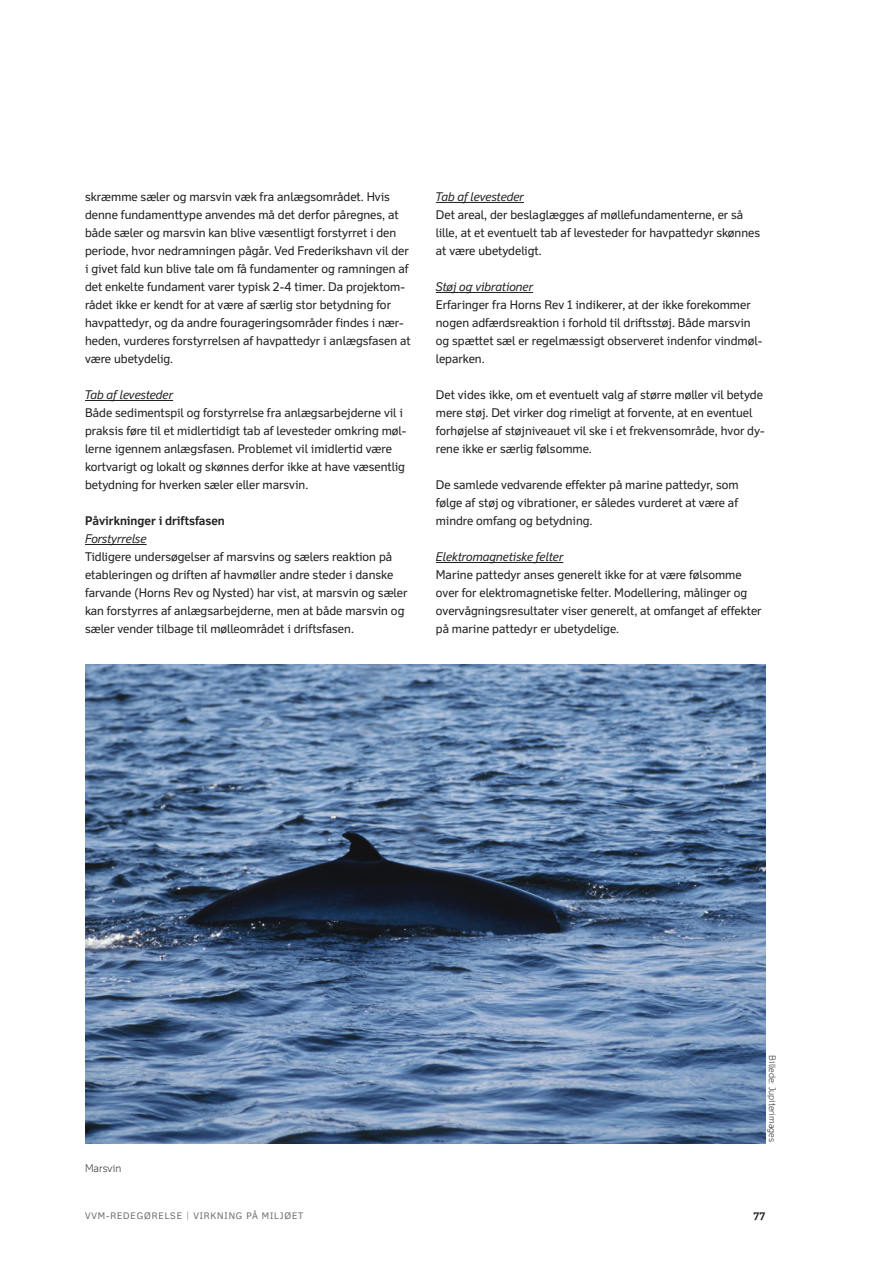
<style>
.page{position:relative;width:893px;height:1263px;background:#fff}
.page>*{position:absolute;margin:0;border:0;box-sizing:border-box;transform-origin:0 0}
.t1{font:12px/18px "Felbridge DONG Energy";color:#231f20}
.t2{font:italic 12px "Felbridge DONG Energy";color:#231f20}
.t3{font:700 12px "Felbridge DONG Energy";color:#231f20}
.t4{font:300 10.5px "Felbridge DONG Energy";color:#231f20}
.t5{font:700 10.5px "Felbridge DONG Energy";color:#231f20}
.t6{font:9px "Felbridge DONG Energy";letter-spacing:.1em;color:#696e67}
.t7{font:300 9px "Felbridge DONG Energy";color:#231f20}
.s1{font-weight:300}
</style>
<div class="page">
<hr style="left:85px;top:400px;width:88px;height:1px;background:#231f20">
<hr style="left:85px;top:544px;width:62px;height:1px;background:#231f20">
<hr style="left:436px;top:202px;width:88px;height:1px;background:#231f20">
<hr style="left:436px;top:292px;width:97px;height:1px;background:#231f20">
<hr style="left:436px;top:562px;width:127px;height:1px;background:#231f20">
<img style="left:85px;top:665px;width:680px;height:478px">
<p class="t1" style="left:85px;top:188px;width:327px">skræmme sæler og marsvin væk fra anlægsområdet. Hvis denne fundamenttype anvendes må det derfor påregnes, at både sæler og marsvin kan blive væsentligt forstyrret i den periode, hvor nedramningen pågår. Ved Frederikshavn vil der i givet fald kun blive tale om få fundamenter og ramningen af det enkelte fundament varer typisk 2-4 timer. Da projektom&shy;rådet ikke er kendt for at være af særlig stor betydning for havpattedyr, og da andre fourageringsområder findes i nær&shy;heden, vurderes forstyrrelsen af havpattedyr i anlægsfasen at være ubetydelig.</p>
<p class="t2" style="left:85px;top:390px;width:90px">Tab af levesteder</p>
<p class="t1" style="left:85px;top:404px;width:323px">Både sedimentspil og forstyrrelse fra anlægsarbejderne vil i praksis føre til et midlertidigt tab af levesteder omkring møl&shy;lerne igennem anlægsfasen. Problemet vil imidlertid være kortvarigt og lokalt og skønnes derfor ikke at have væsentlig betydning for hverken sæler eller marsvin.</p>
<p class="t3" style="left:85px;top:516px;width:141px">Påvirkninger i driftsfasen</p>
<p class="t2" style="left:85px;top:534px;width:63px">Forstyrrelse</p>
<p class="t1" style="left:85px;top:548px;width:324px">Tidligere undersøgelser af marsvins og sælers reaktion på etableringen og driften af havmøller andre steder i danske farvande (Horns Rev og Nysted) har vist, at marsvin og sæler kan forstyrres af anlægsarbejderne, men at både marsvin og sæler vender tilbage til mølleområdet i driftsfasen.</p>
<p class="t2" style="left:436px;top:192px;width:90px">Tab af levesteder</p>
<p class="t1" style="left:436px;top:206px;width:326px">Det areal, der beslaglægges af møllefundamenterne, er så lille, at et eventuelt tab af levesteder for havpattedyr skønnes at være ubetydeligt.</p>
<p class="t2" style="left:436px;top:282px;width:99px">Støj og vibrationer</p>
<p class="t1" style="left:436px;top:296px;width:328px">Erfaringer fra Horns Rev 1 indikerer, at der ikke forekommer nogen adfærdsreaktion i forhold til driftsstøj. Både marsvin og spættet sæl er regelmæssigt observeret indenfor vindmøl&shy;leparken.</p>
<p class="t1" style="left:436px;top:386px;width:330px">Det vides ikke, om et eventuelt valg af større møller vil betyde mere støj. Det virker dog rimeligt at forvente, at en eventuel forhøjelse af støjniveauet vil ske i et frekvensområde, hvor dy&shy;rene ikke er særlig følsomme.</p>
<p class="t1" style="left:436px;top:476px;width:304px;text-align:justify">De samlede vedvarende effekter på marine pattedyr, som følge af støj og vibrationer, er således vurderet at være af mindre omfang og betydning.</p>
<p class="t2" style="left:436px;top:552px;width:129px">Elektromagnetiske felter</p>
<p class="t1" style="left:436px;top:566px;width:327px">Marine pattedyr anses generelt ikke for at være følsomme over for elektromagnetiske felter. Modellering, målinger og overvågningsresultater viser generelt, at omfanget af effekter på marine pattedyr er ubetydelige.</p>
<p class="t4" style="left:85px;top:1164px;width:38px">Marsvin</p>
<p class="t7" style="left:776px;top:1055px;width:88px;rotate:90deg">Billede: Jupiterimages</p>
<p class="t6" style="left:85px;top:1212px;width:220px">VVM-REDEGØRELSE <span class="s1">|</span> VIRKNING PÅ MILJØET</p>
<p class="t5" style="left:754px;top:1212px;width:13px">77</p>
</div>
